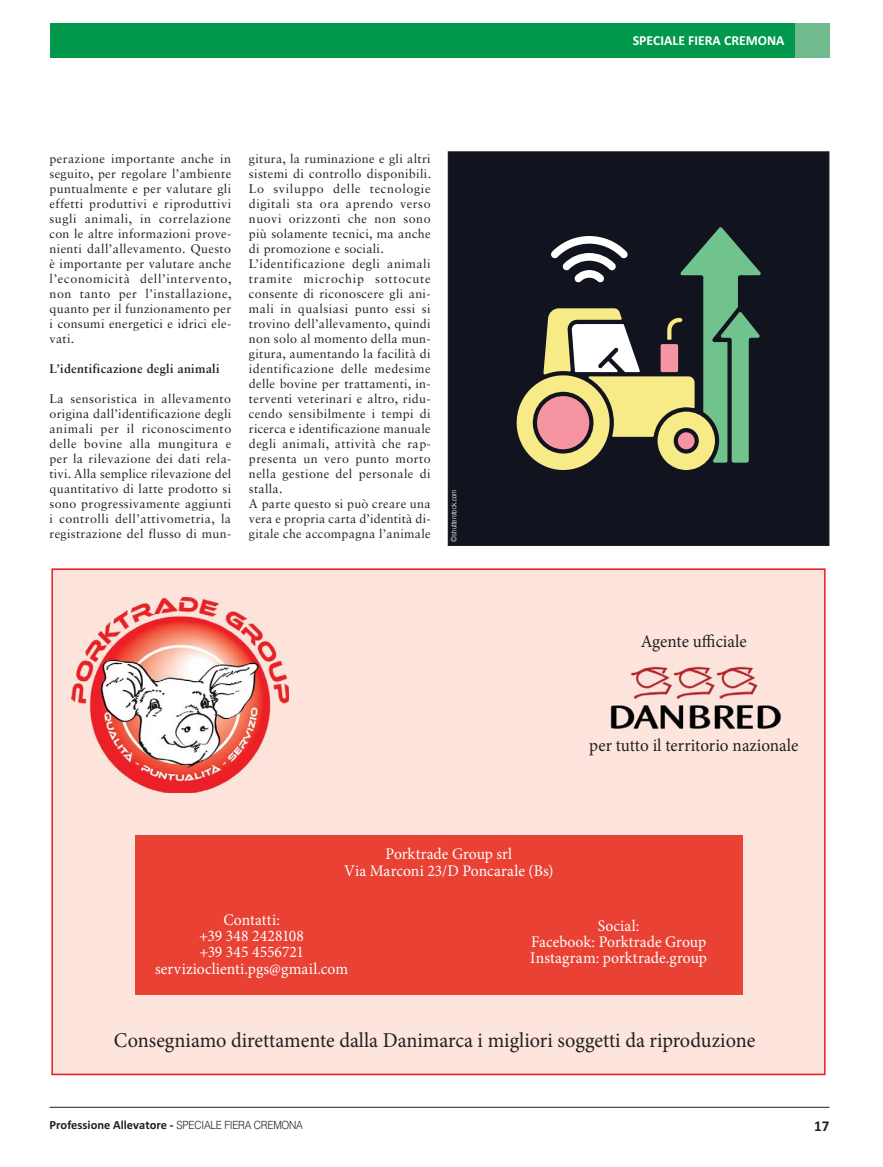
<style>
.page{position:relative;width:883px;height:1167px;background:#fff}
.page>*{position:absolute;margin:0;border:0;box-sizing:border-box;transform-origin:0 0}
.t1{font:21.12px "Minion Pro";color:#231f20;scale:.96 1}
.t2{font:17.88px "Minion Pro";color:#231f20;scale:.96 1}
.t3{font:16.25px/16.2px "Minion Pro";letter-spacing:.005em;color:#fff;text-align:center;scale:.96 1}
.t4{font:700 15px "Calibri";color:#231f20}
.t5{font:700 13.75px "Calibri";color:#fff}
.t6{font:12.5px/15px "Sabon LT Std";letter-spacing:.025em;color:#231f20;text-align:justify}
.t7{font:700 12.5px "Calibri";color:#231f20}
.t8{font:700 12.5px "Sabon LT Std";letter-spacing:.02em;color:#231f20}
.t9{font:300 condensed 7.5px "Helvetica Neue LT Std";color:#fff}
.s1{font-family:"Helvetica";font-weight:300;font-size:11.25px}
</style>
<div class="page">
<hr style="left:50px;top:1106px;width:779px;height:1px;background:#231f20">
<div style="left:50px;top:23px;width:779px;height:35px;background:#00984a"></div>
<div style="left:795px;top:23px;width:34px;height:35px;background:#6fbb8d"></div>
<div style="left:52px;top:569px;width:772px;height:505px;background:#fde5dd"></div>
<img style="left:610px;top:666px;width:171px;height:63px">
<div style="left:135px;top:835px;width:607px;height:159px;background:#e94235"></div>
<img style="left:72px;top:597px;width:216px;height:195px">
<div style="left:448px;top:152px;width:381px;height:393px;background:#11131e"></div>
<svg style="left:516px;top:227px;width:245px;height:243px"></svg>
<div style="left:448px;top:151px;width:381px;height:394px;border:1px solid #231f20"></div>
<p class="t5" style="left:632px;top:36px;width:153px">SPECIALE FIERA CREMONA</p>
<p class="t6" style="left:50px;top:151px;width:184px">perazione importante anche in seguito, per regolare l’ambiente puntualmente e per valutare gli effetti produttivi e riproduttivi sugli animali, in correlazione con le altre informazioni prove&shy;nienti dall’allevamento. Questo è importante per valutare anche l’economicità dell’intervento, non tanto per l’installazione, quanto per il funzionamento per i consumi energetici e idrici ele&shy;vati.</p>
<p class="t8" style="left:50px;top:362px;width:171px">L’identificazione degli animali</p>
<p class="t6" style="left:50px;top:391px;width:183px">La sensoristica in allevamento origina dall’identificazione degli animali per il riconoscimento delle bovine alla mungitura e per la rilevazione dei dati rela&shy;tivi. Alla semplice rilevazione del quantitativo di latte prodotto si sono progressivamente aggiunti i controlli dell’attivometria, la registrazione del flusso di mun-</p>
<p class="t6" style="left:249px;top:151px;width:184px;text-align:left">gitura, la ruminazione e gli altri sistemi di controllo disponibili.<br>Lo sviluppo delle tecnologie digitali sta ora aprendo verso nuovi orizzonti che non sono più solamente tecnici, ma anche di promozione e sociali.<br>L’identificazione degli animali tramite microchip sottocute consente di riconoscere gli ani&shy;mali in qualsiasi punto essi si trovino dell’allevamento, quindi non solo al momento della mun&shy;gitura, aumentando la facilità di identificazione delle medesime delle bovine per trattamenti, in&shy;terventi veterinari e altro, ridu&shy;cendo sensibilmente i tempi di ricerca e identificazione manuale degli animali, attività che rap&shy;presenta un vero punto morto nella gestione del personale di stalla.<br>A parte questo si può creare una vera e propria carta d’identità di&shy;gitale che accompagna l’animale</p>
<p class="t9" style="left:449px;top:541px;width:53px;rotate:-90deg">©shutterstock.com</p>
<h3 class="t3" style="left:344px;top:847px;width:219px">Porktrade Group srl<br>Via Marconi 23/D Poncarale (Bs)</h3>
<h2 class="t2" style="left:640px;top:633px;width:112px">Agente ufficiale</h2>
<h2 class="t2" style="left:589px;top:738px;width:219px">per tutto il territorio nazionale</h2>
<h3 class="t3" style="left:155px;top:912px;width:203px">Contatti:<br>+39 348 2428108<br>+39 345 4556721 servizioclienti.pgs@gmail.com</h3>
<h3 class="t3" style="left:530px;top:918px;width:186px">Social:<br>Facebook: Porktrade Group<br>Instagram: porktrade.group</h3>
<h1 class="t1" style="left:114px;top:1031px;width:669px">Consegniamo direttamente dalla Danimarca i migliori soggetti da riproduzione</h1>
<p class="t7" style="left:50px;top:1120px;width:255px">Professione Allevatore - <span class="s1">SPECIALE FIERA CREMONA</span></p>
<p class="t4" style="left:814px;top:1120px;width:17px">17</p>
</div>
